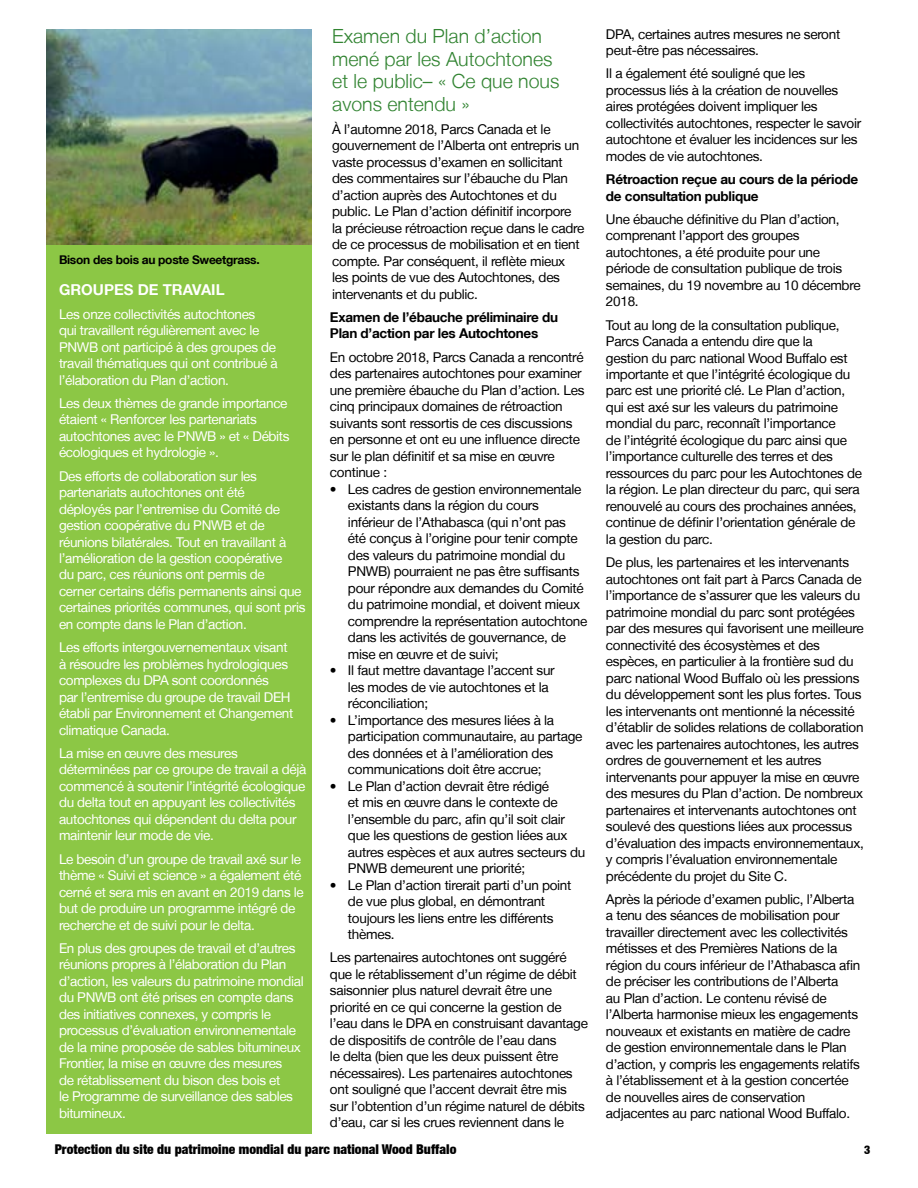
<style>
.page{position:relative;width:918px;height:1188px;background:#fff}
.page>*{position:absolute;margin:0;border:0;box-sizing:border-box;transform-origin:0 0}
.t1{font:300 19.5px/22.5px "Helvetica Neue LT";color:#328432}
.t2{font:700 15px "Helvetica Neue LT";color:#fff}
.t3{font:13.5px/16.5px "Helvetica Neue LT";letter-spacing:-.02em;color:#000}
.t4{font:13.5px/16.5px "Helvetica Neue LT";letter-spacing:-.025em;color:#fff}
.t5{font:700 13.5px/16.5px "Helvetica Neue LT";letter-spacing:-.02em;color:#000}
.t6{font:900 condensed 13.5px "Helvetica Neue";color:#000}
.t7{font:700 12px "Helvetica Neue LT";letter-spacing:-.025em;color:#000}
.t8{font:900 condensed 12px "Helvetica Neue";color:#000}
</style>
<div class="page">
<div style="left:46px;top:244px;width:266px;height:890px;background:#8cc745"></div>
<img style="left:46px;top:29px;width:266px;height:215px">
<p class="t7" style="left:59px;top:252px;width:202px">Bison des bois au poste Sweetgrass.</p>
<p class="t2" style="left:59px;top:281px;width:167px">GROUPES DE TRAVAIL</p>
<p class="t4" style="left:59px;top:305px;width:220px">Les onze collectivités autochtones<br>qui travaillent régulièrement avec le PNWB ont participé à des groupes de travail thématiques qui ont contribué à l’élaboration du Plan d’action.</p>
<p class="t4" style="left:59px;top:395px;width:232px">Les deux thèmes de grande importance étaient « Renforcer les partenariats autochtones avec le PNWB » et « Débits écologiques et hydrologie ».</p>
<p class="t4" style="left:59px;top:467px;width:248px">Des efforts de collaboration sur les partenariats autochtones ont été<br>déployés par l’entremise du Comité de gestion coopérative du PNWB et de réunions bilatérales. Tout en travaillant à l’amélioration de la gestion coopérative<br>du parc, ces réunions ont permis de<br>cerner certains défis permanents ainsi que certaines priorités communes, qui sont pris en compte dans le Plan d’action.</p>
<p class="t4" style="left:59px;top:639px;width:236px">Les efforts intergouvernementaux visant à résoudre les problèmes hydrologiques complexes du DPA sont coordonnés<br>par l’entremise du groupe de travail DEH établi par Environnement et Changement climatique Canada.</p>
<p class="t4" style="left:59px;top:745px;width:249px">La mise en œuvre des mesures déterminées par ce groupe de travail a déjà commencé à soutenir l’intégrité écologique du delta tout en appuyant les collectivités autochtones qui dépendent du delta pour maintenir leur mode de vie.</p>
<p class="t4" style="left:59px;top:850px;width:246px">Le besoin d’un groupe de travail axé sur le thème « Suivi et science » a également été cerné et sera mis en avant en 2019 dans le but de produire un programme intégré de recherche et de suivi pour le delta.</p>
<p class="t4" style="left:59px;top:940px;width:246px">En plus des groupes de travail et d’autres réunions propres à l’élaboration du Plan d’action, les valeurs du patrimoine mondial du PNWB ont été prises en compte dans des initiatives connexes, y compris le processus d’évaluation environnementale de la mine proposée de sables bitumineux Frontier, la mise en œuvre des mesures<br>de rétablissement du bison des bois et<br>le Programme de surveillance des sables bitumineux.</p>
<h1 class="t1" style="left:332px;top:24px;width:229px">Examen du Plan d’action mené par les Autochtones et le public– « Ce que nous avons entendu »</h1>
<p class="t3" style="left:332px;top:121px;width:254px">À l’automne 2018, Parcs Canada et le gouvernement de l’Alberta ont entrepris un vaste processus d’examen en sollicitant des commentaires sur l’ébauche du Plan d’action auprès des Autochtones et du public. Le Plan d’action définitif incorpore la précieuse rétroaction reçue dans le cadre de ce processus de mobilisation et en tient compte. Par conséquent, il reflète mieux les points de vue des Autochtones, des intervenants et du public.</p>
<p class="t5" style="left:330px;top:309px;width:230px">Examen de l’ébauche préliminaire du<br>Plan d’action par les Autochtones</p>
<p class="t3" style="left:330px;top:349px;width:256px">En octobre 2018, Parcs Canada a rencontré des partenaires autochtones pour examiner une première ébauche du Plan d’action. Les cinq principaux domaines de rétroaction suivants sont ressortis de ces discussions en personne et ont eu une influence directe sur le plan définitif et sa mise en œuvre continue :</p>
<p class="t3" style="left:348px;top:480px;width:241px;text-indent:-18px">• Les cadres de gestion environnementale existants dans la région du cours inférieur de l’Athabasca (qui n’ont pas été conçus à l’origine pour tenir compte des valeurs du patrimoine mondial du PNWB) pourraient ne pas être suffisants pour répondre aux demandes du Comité du patrimoine mondial, et doivent mieux comprendre la représentation autochtone dans les activités de gouvernance, de mise en œuvre et de suivi;</p>
<p class="t3" style="left:348px;top:662px;width:208px;text-indent:-18px">• Il faut mettre davantage l’accent sur les modes de vie autochtones et la réconciliation;</p>
<p class="t3" style="left:348px;top:711px;width:236px;text-indent:-18px">• L’importance des mesures liées à la participation communautaire, au partage des données et à l’amélioration des communications doit être accrue;</p>
<p class="t3" style="left:348px;top:777px;width:239px;text-indent:-18px">• Le Plan d’action devrait être rédigé<br>et mis en œuvre dans le contexte de l’ensemble du parc, afin qu’il soit clair que les questions de gestion liées aux autres espèces et aux autres secteurs du PNWB demeurent une priorité;</p>
<p class="t3" style="left:348px;top:876px;width:225px;text-indent:-18px">• Le Plan d’action tirerait parti d’un point de vue plus global, en démontrant toujours les liens entre les différents thèmes.</p>
<p class="t3" style="left:330px;top:949px;width:259px">Les partenaires autochtones ont suggéré que le rétablissement d’un régime de débit saisonnier plus naturel devrait être une priorité en ce qui concerne la gestion de l’eau dans le DPA en construisant davantage de dispositifs de contrôle de l’eau dans<br>le delta (bien que les deux puissent être nécessaires). Les partenaires autochtones ont souligné que l’accent devrait être mis sur l’obtention d’un régime naturel de débits d’eau, car si les crues reviennent dans le</p>
<p class="t3" style="left:606px;top:25px;width:236px">DPA, certaines autres mesures ne seront peut-être pas nécessaires.</p>
<p class="t3" style="left:606px;top:65px;width:257px">Il a également été souligné que les processus liés à la création de nouvelles aires protégées doivent impliquer les collectivités autochtones, respecter le savoir autochtone et évaluer les incidences sur les modes de vie autochtones.</p>
<p class="t5" style="left:606px;top:171px;width:254px">Rétroaction reçue au cours de la période de consultation publique</p>
<p class="t3" style="left:606px;top:211px;width:256px">Une ébauche définitive du Plan d’action, comprenant l’apport des groupes autochtones, a été produite pour une période de consultation publique de trois semaines, du 19 novembre au 10 décembre 2018.</p>
<p class="t3" style="left:606px;top:316px;width:258px">Tout au long de la consultation publique, Parcs Canada a entendu dire que la<br>gestion du parc national Wood Buffalo est importante et que l’intégrité écologique du parc est une priorité clé. Le Plan d’action, qui est axé sur les valeurs du patrimoine mondial du parc, reconnaît l’importance<br>de l’intégrité écologique du parc ainsi que l’importance culturelle des terres et des ressources du parc pour les Autochtones de la région. Le plan directeur du parc, qui sera renouvelé au cours des prochaines années, continue de définir l’orientation générale de la gestion du parc.</p>
<p class="t3" style="left:606px;top:554px;width:260px">De plus, les partenaires et les intervenants autochtones ont fait part à Parcs Canada de l’importance de s’assurer que les valeurs du patrimoine mondial du parc sont protégées par des mesures qui favorisent une meilleure connectivité des écosystèmes et des espèces, en particulier à la frontière sud du parc national Wood Buffalo où les pressions du développement sont les plus fortes. Tous les intervenants ont mentionné la nécessité d’établir de solides relations de collaboration avec les partenaires autochtones, les autres ordres de gouvernement et les autres intervenants pour appuyer la mise en œuvre des mesures du Plan d’action. De nombreux partenaires et intervenants autochtones ont soulevé des questions liées aux processus d’évaluation des impacts environnementaux, y compris l’évaluation environnementale précédente du projet du Site C.</p>
<p class="t3" style="left:606px;top:891px;width:256px">Après la période d’examen public, l’Alberta a tenu des séances de mobilisation pour travailler directement avec les collectivités métisses et des Premières Nations de la région du cours inférieur de l’Athabasca afin de préciser les contributions de l’Alberta<br>au Plan d’action. Le contenu révisé de l’Alberta harmonise mieux les engagements nouveaux et existants en matière de cadre de gestion environnementale dans le Plan d’action, y compris les engagements relatifs à l’établissement et à la gestion concertée de nouvelles aires de conservation adjacentes au parc national Wood Buffalo.</p>
<p class="t6" style="left:55px;top:1140px;width:403px">Protection du site du patrimoine mondial du parc national Wood Buffalo</p>
<p class="t8" style="left:864px;top:1142px;width:8px">3</p>
</div>
